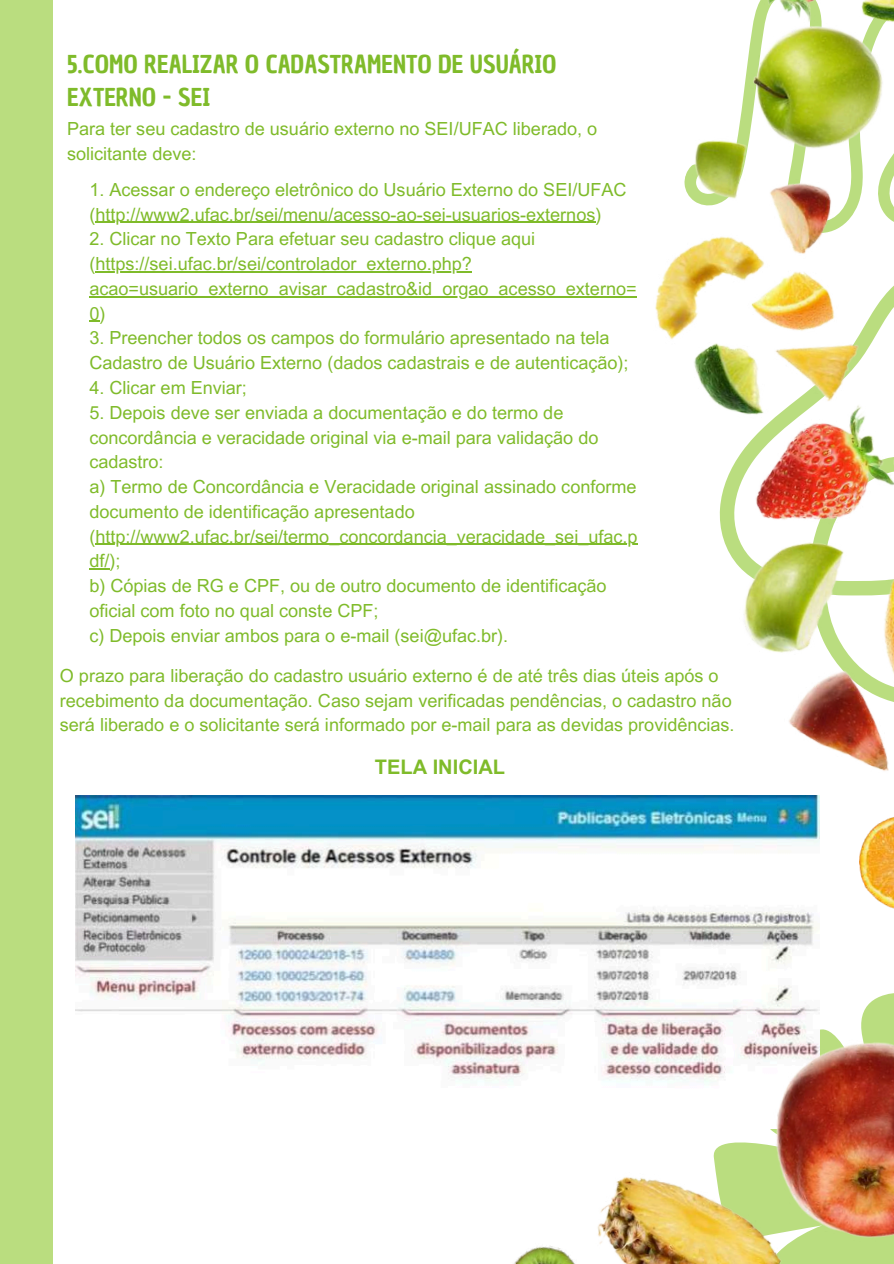
<style>
.page{position:relative;width:894px;height:1264px;background:#fff}
.page>*{position:absolute;margin:0;border:0;box-sizing:border-box;transform-origin:0 0}
.t1{font:24px/32.7px "Chau Philomene One";color:#7fbb2a}
.t2{font:700 20.1px "Arial MT Pro";color:#7fbb2a}
.t3{font:18px/24.8px "Arial MT Pro";color:#7fbb2a}
</style>
<div class="page">
<img style="left:75px;top:795px;width:321px;height:267px">
<img style="left:396px;top:0;width:497px;height:1263px">
<hr style="left:95px;top:222px;width:500px;height:1px;background:#7fbb2a">
<hr style="left:95px;top:271px;width:377px;height:1px;background:#7fbb2a">
<hr style="left:89px;top:296px;width:547px;height:1px;background:#7fbb2a">
<hr style="left:95px;top:543px;width:542px;height:2px;background:#7fbb2a">
<svg style="left:89px;top:568px;width:20px;height:1px"></svg>
<img style="left:858px;top:816px;width:35px;height:93px">
<img style="left:497px;top:1237px;width:94px;height:26px">
<div style="left:0;top:0;width:53px;height:1263px;background:#badd7f"></div>
<h1 class="t1" style="left:67px;top:49px;width:491px">5.COMO REALIZAR O CADASTRAMENTO DE USUÁRIO<br>EXTERNO - SEI</h1>
<p class="t3" style="left:67px;top:119px;width:531px">Para ter seu cadastro de usuário externo no SEI/UFAC liberado, o solicitante deve:</p>
<p class="t3" style="left:89px;top:179px;width:538px">1. Acessar o endereço eletrônico do Usuário Externo do SEI/UFAC (http://www2.ufac.br/sei/menu/acesso-ao-sei-usuarios-externos)</p>
<p class="t3" style="left:89px;top:229px;width:548px">2. Clicar no Texto Para efetuar seu cadastro clique aqui (https://sei.ufac.br/sei/controlador_externo.php? acao=usuario_externo_avisar_cadastro&amp;id_orgao_acesso_externo= 0)</p>
<p class="t3" style="left:89px;top:328px;width:540px">3. Preencher todos os campos do formulário apresentado na tela<br>Cadastro de Usuário Externo (dados cadastrais e de autenticação);</p>
<p class="t3" style="left:89px;top:377px;width:159px">4. Clicar em Enviar;</p>
<p class="t3" style="left:89px;top:402px;width:549px">5. Depois deve ser enviada a documentação e do termo de concordância e veracidade original via e-mail para validação do cadastro:<br>a) Termo de Concordância e Veracidade original assinado conforme documento de identificação apresentado (http://www2.ufac.br/sei/termo_concordancia_veracidade_sei_ufac.p df/);<br>b) Cópias de RG e CPF, ou de outro documento de identificação oficial com foto no qual conste CPF;<br>c) Depois enviar ambos para o e-mail (sei@ufac.br).</p>
<p class="t3" style="left:60px;top:665px;width:676px">O prazo para liberação do cadastro usuário externo é de até três dias úteis após o recebimento da documentação. Caso sejam verificadas pendências, o cadastro não será liberado e o solicitante será informado por e-mail para as devidas providências.</p>
<p class="t2" style="left:374px;top:759px;width:132px">TELA INICIAL</p>
</div>
